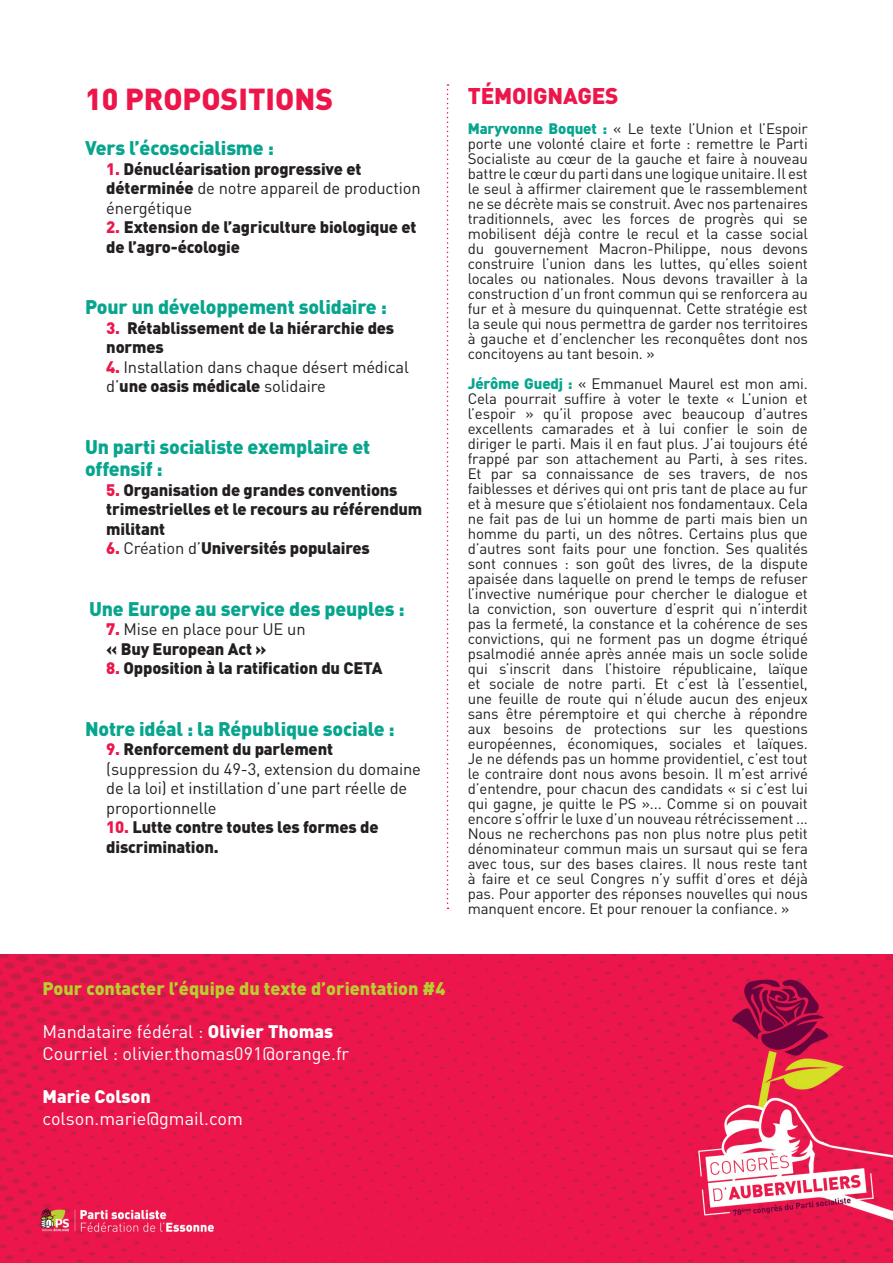
<style>
.page{position:relative;width:893px;height:1263px;background:#fff}
.page>*{position:absolute;margin:0;border:0;box-sizing:border-box;transform-origin:0 0}
.t1{font:900 30px "DIN";color:#ed164b}
.t2{font:900 22.5px "DIN";letter-spacing:-.01em;color:#ed164b}
.t3{font:900 19.5px/22.5px "DIN";letter-spacing:-.01em;color:#07a58e}
.t4{font:18px/21.6px "DIN";color:#fff}
.t5{font:900 18px "DIN";color:#b8d02f}
.t6{font:900 18px "DIN";color:#fff}
.t7{font:900 16.5px/19.5px "DIN";letter-spacing:-.01em;color:#231f20}
.t8{font:16.5px/19.5px "DIN";letter-spacing:-.01em;color:#231f20}
.t9{font:15px/15px "DIN";letter-spacing:-.01em;color:#231f20;text-align:justify}
.s1{color:#ed164b}
.s2{font-weight:400}
.s3{font-weight:900;color:#ed164b}
.s4{font-weight:900}
.s5{font-weight:900;color:#07a58e}
</style>
<div class="page">
<img style="left:0;top:955px;width:893px;height:308px">
<svg style="left:447px;top:84px;width:2px;height:825px"></svg>
<h1 class="t1" style="left:85px;top:79px;width:250px">10 PROPOSITIONS</h1>
<h3 class="t3" style="left:85px;top:136px;width:190px">Vers l’écosocialisme :</h3>
<p class="t7" style="left:106px;top:158px;width:316px"><span class="s1">1.</span> Dénucléarisation progressive et déterminée <span class="s2">de notre appareil de production énergétique</span></p>
<p class="t7" style="left:106px;top:217px;width:312px"><span class="s1">2.</span> Extension de l’agriculture biologique et de l’agro-écologie</p>
<h3 class="t3" style="left:85px;top:295px;width:303px">Pour un développement solidaire :</h3>
<p class="t7" style="left:106px;top:317px;width:289px"><span class="s1">3.</span> Rétablissement de la hiérarchie des normes</p>
<p class="t8" style="left:106px;top:357px;width:304px"><span class="s3">4.</span> Installation dans chaque désert médical d’<span class="s4">une oasis médicale</span> solidaire</p>
<h3 class="t3" style="left:85px;top:434px;width:287px">Un parti socialiste exemplaire et offensif :</h3>
<p class="t7" style="left:106px;top:479px;width:318px"><span class="s1">5.</span> Organisation de grandes conventions trimestrielles et le recours au référendum militant</p>
<p class="t7" style="left:106px;top:538px;width:265px"><span class="s1">6.</span> <span class="s2">Création d’</span>Universités populaires</p>
<h3 class="t3" style="left:89px;top:596px;width:317px">Une Europe au service des peuples :</h3>
<p class="t8" style="left:106px;top:619px;width:201px"><span class="s3">7.</span> Mise en place pour UE un <span class="s4">« Buy European Act »</span></p>
<p class="t7" style="left:106px;top:658px;width:278px"><span class="s1">8.</span> Opposition à la ratification du CETA</p>
<h3 class="t3" style="left:85px;top:716px;width:311px">Notre idéal : la République sociale :</h3>
<p class="t8" style="left:106px;top:739px;width:316px"><span class="s3">9.</span> <span class="s4">Renforcement du parlement </span>(suppression du 49-3, extension du domaine de la loi) et instillation d’une part réelle de proportionnelle</p>
<p class="t7" style="left:106px;top:817px;width:274px"><span class="s1">10.</span> Lutte contre toutes les formes de discrimination.</p>
<h2 class="t2" style="left:468px;top:81px;width:152px">TÉMOIGNAGES</h2>
<p class="t9" style="left:468px;top:121px;width:342px"><span class="s5">Maryvonne Boquet :</span> « Le texte l’Union et l’Espoir porte une volonté claire et forte : remettre le Parti Socialiste au cœur de la gauche et faire à nouveau battre le cœur du parti dans une logique unitaire. Il est le seul à affirmer clairement que le rassemblement ne se décrète mais se construit. Avec nos partenaires traditionnels, avec les forces de progrès qui se mobilisent déjà contre le recul et la casse social du gouvernement Macron-Philippe, nous devons construire l’union dans les luttes, qu’elles soient locales ou nationales. Nous devons travailler à la construction d’un front commun qui se renforcera au fur et à mesure du quinquennat. Cette stratégie est la seule qui nous permettra de garder nos territoires à gauche et d’enclencher les reconquêtes dont nos concitoyens au tant besoin. »</p>
<p class="t9" style="left:468px;top:376px;width:342px"><span class="s5">Jérôme Guedj :</span> « Emmanuel Maurel est mon ami.<br>Cela pourrait suffire à voter le texte « L’union et l’espoir » qu’il propose avec beaucoup d’autres excellents camarades et à lui confier le soin de diriger le parti. Mais il en faut plus. J’ai toujours été frappé par son attachement au Parti, à ses rites.<br>Et par sa connaissance de ses travers, de nos faiblesses et dérives qui ont pris tant de place au fur et à mesure que s’étiolaient nos fondamentaux. Cela ne fait pas de lui un homme de parti mais bien un homme du parti, un des nôtres. Certains plus que d’autres sont faits pour une fonction. Ses qualités sont connues : son goût des livres, de la dispute apaisée dans laquelle on prend le temps de refuser l’invective numérique pour chercher le dialogue et la conviction, son ouverture d’esprit qui n’interdit pas la fermeté, la constance et la cohérence de ses convictions, qui ne forment pas un dogme étriqué psalmodié année après année mais un socle solide qui s’inscrit dans l’histoire républicaine, laïque et sociale de notre parti. Et c’est là l’essentiel, une feuille de route qui n’élude aucun des enjeux sans être péremptoire et qui cherche à répondre aux besoins de protections sur les questions européennes, économiques, sociales et laïques.<br>Je ne défends pas un homme providentiel, c’est tout le contraire dont nous avons besoin. Il m’est arrivé d’entendre, pour chacun des candidats « si c’est lui qui gagne, je quitte le PS »... Comme si on pouvait encore s’offrir le luxe d’un nouveau rétrécissement ...<br>Nous ne recherchons pas non plus notre plus petit dénominateur commun mais un sursaut qui se fera avec tous, sur des bases claires. Il nous reste tant à faire et ce seul Congres n’y suffit d’ores et déjà pas. Pour apporter des réponses nouvelles qui nous manquent encore. Et pour renouer la confiance. »</p>
<p class="t5" style="left:43px;top:977px;width:404px">Pour contacter l’équipe du texte d’orientation #4</p>
<p class="t4" style="left:43px;top:1021px;width:308px">Mandataire fédéral : <span class="s4">Olivier Thomas<br></span>Courriel : olivier.thomas091@orange.fr</p>
<p class="t6" style="left:43px;top:1085px;width:110px">Marie Colson</p>
<p class="t4" style="left:43px;top:1107px;width:202px">colson.marie@gmail.com</p>
</div>
